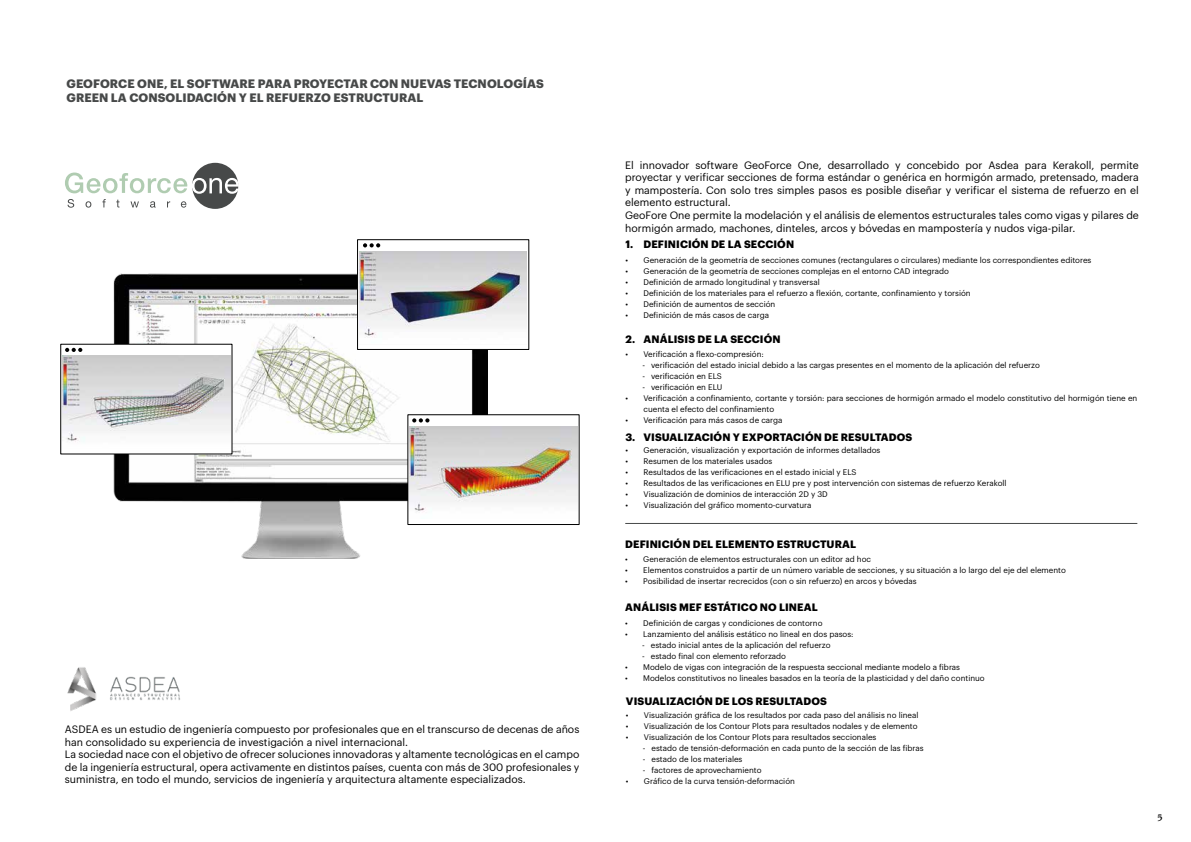
<style>
.page{position:relative;width:1191px;height:842px;background:#fff}
.page>*{position:absolute;margin:0;border:0;box-sizing:border-box;transform-origin:0 0}
.t1{font:700 12px/14.4px "Graphik";letter-spacing:.005em;color:#474949}
.t2{font:10.5px/12.6px "Graphik";color:#000}
.t3{font:700 10.5px "Graphik";letter-spacing:.01em;color:#000}
.t4{font:600 9px "Larish Neue";color:#000}
.t5{font:8px/11px "Graphik";color:#000}
.s1{font-family:"Univers LT Std";font-stretch:condensed}
</style>
<div class="page">
<img style="left:67px;top:667px;width:113px;height:44px">
<hr style="left:625px;top:523px;width:512px;height:1px;background:#474949">
<img style="left:114px;top:273px;width:373px;height:286px">
<div style="left:357px;top:240px;width:172px;height:109px;background:#fff"></div>
<div style="left:357px;top:239px;width:172px;height:111px;border:1px solid #000"></div>
<img style="left:359px;top:251px;width:168px;height:86px">
<svg style="left:363px;top:243px;width:17px;height:4px"></svg>
<div style="left:408px;top:415px;width:171px;height:109px;background:#fff"></div>
<div style="left:407px;top:414px;width:172px;height:111px;border:1px solid #000"></div>
<img style="left:410px;top:426px;width:167px;height:86px">
<svg style="left:412px;top:418px;width:17px;height:4px"></svg>
<div style="left:61px;top:344px;width:171px;height:110px;background:#fff"></div>
<img style="left:63px;top:356px;width:167px;height:86px">
<svg style="left:65px;top:348px;width:17px;height:4px"></svg>
<div style="left:192px;top:163px;width:46px;height:46px;background:#474949;border-radius:50%"></div>
<svg style="left:65px;top:173px;width:174px;height:35px"></svg>
<h1 class="t1" style="left:67px;top:75px;width:479px">GEOFORCE ONE, EL SOFTWARE PARA PROYECTAR CON NUEVAS TECNOLOGÍAS<br>GREEN LA CONSOLIDACIÓN Y EL REFUERZO ESTRUCTURAL</h1>
<p class="t2" style="left:65px;top:722px;width:516px">ASDEA es un estudio de ingeniería compuesto por profesionales que en el transcurso de decenas de años han consolidado su experiencia de investigación a nivel internacional.<br>La sociedad nace con el objetivo de ofrecer soluciones innovadoras y altamente tecnológicas en el campo de la ingeniería estructural, opera activamente en distintos países, cuenta con más de 300 profesionales y suministra, en todo el mundo, servicios de ingeniería y arquitectura altamente especializados.</p>
<p class="t2" style="left:625px;top:157px;width:515px">El innovador software GeoForce One, desarrollado y concebido por Asdea para Kerakoll, permite proyectar y verificar secciones de forma estándar o genérica en hormigón armado, pretensado, madera y mampostería. Con solo tres simples pasos es posible diseñar y verificar el sistema de refuerzo en el elemento estructural.<br>GeoFore One permite la modelación y el análisis de elementos estructurales tales como vigas y pilares de hormigón armado, machones, dinteles, arcos y bóvedas en mampostería y nudos viga-pilar.</p>
<h2 class="t3" style="left:625px;top:236px;width:170px">1. DEFINICIÓN DE LA SECCIÓN</h2>
<p class="t5" style="left:625px;top:254px;width:467px">• Generación de la geometría de secciones comunes (rectangulares o circulares) mediante los correspondientes editores</p>
<p class="t5" style="left:625px;top:265px;width:325px">• Generación de la geometría de secciones complejas en el entorno CAD integrado</p>
<p class="t5" style="left:625px;top:276px;width:196px">• Definición de armado longitudinal y transversal</p>
<p class="t5" style="left:625px;top:287px;width:347px">• Definición de los materiales para el refuerzo a flexión, cortante, confinamiento y torsión</p>
<p class="t5" style="left:625px;top:298px;width:151px">• Definición de aumentos de sección</p>
<p class="t5" style="left:625px;top:309px;width:145px">• Definición de más casos de carga</p>
<h2 class="t3" style="left:625px;top:331px;width:156px">2. ANÁLISIS DE LA SECCIÓN</h2>
<p class="t5" style="left:625px;top:348px;width:140px">• Verificación a flexo-compresión:</p>
<p class="t5" style="left:642px;top:359px;width:399px"><span class="s1">-</span> verificación del estado inicial debido a las cargas presentes en el momento de la aplicación del refuerzo</p>
<p class="t5" style="left:642px;top:370px;width:81px"><span class="s1">-</span> verificación en ELS</p>
<p class="t5" style="left:642px;top:381px;width:81px"><span class="s1">-</span> verificación en ELU</p>
<p class="t5" style="left:643px;top:392px;width:495px;text-indent:-18px">• Verificación a confinamiento, cortante y torsión: para secciones de hormigón armado el modelo constitutivo del hormigón tiene en cuenta el efecto del confinamiento</p>
<p class="t5" style="left:625px;top:414px;width:158px">• Verificación para más casos de carga</p>
<h2 class="t3" style="left:625px;top:429px;width:288px">3. VISUALIZACIÓN Y EXPORTACIÓN DE RESULTADOS</h2>
<p class="t5" style="left:625px;top:444px;width:256px">• Generación, visualización y exportación de informes detallados</p>
<p class="t5" style="left:625px;top:455px;width:148px">• Resumen de los materiales usados</p>
<p class="t5" style="left:625px;top:466px;width:233px">• Resultados de las verificaciones en el estado inicial y ELS</p>
<p class="t5" style="left:625px;top:477px;width:382px">• Resultados de las verificaciones en ELU pre y post intervención con sistemas de refuerzo Kerakoll</p>
<p class="t5" style="left:625px;top:488px;width:204px">• Visualización de dominios de interacción 2D y 3D</p>
<p class="t5" style="left:625px;top:499px;width:187px">• Visualización del gráfico momento-curvatura</p>
<h2 class="t3" style="left:625px;top:536px;width:232px">DEFINICIÓN DEL ELEMENTO ESTRUCTURAL</h2>
<p class="t5" style="left:625px;top:553px;width:247px">• Generación de elementos estructurales con un editor ad hoc</p>
<p class="t5" style="left:625px;top:564px;width:442px">• Elementos construidos a partir de un número variable de secciones, y su situación a lo largo del eje del elemento</p>
<p class="t5" style="left:625px;top:575px;width:293px">• Posibilidad de insertar recrecidos (con o sin refuerzo) en arcos y bóvedas</p>
<h2 class="t3" style="left:625px;top:599px;width:194px">ANÁLISIS MEF ESTÁTICO NO LINEAL</h2>
<p class="t5" style="left:625px;top:617px;width:199px">• Definición de cargas y condiciones de contorno</p>
<p class="t5" style="left:625px;top:628px;width:230px">• Lanzamiento del análisis estático no lineal en dos pasos:</p>
<p class="t5" style="left:642px;top:639px;width:190px"><span class="s1">-</span> estado inicial antes de la aplicación del refuerzo</p>
<p class="t5" style="left:642px;top:650px;width:145px"><span class="s1">-</span> estado final con elemento reforzado</p>
<p class="t5" style="left:625px;top:661px;width:336px">• Modelo de vigas con integración de la respuesta seccional mediante modelo a fibras</p>
<p class="t5" style="left:625px;top:672px;width:361px">• Modelos constitutivos no lineales basados en la teoría de la plasticidad y del daño continuo</p>
<h2 class="t3" style="left:626px;top:693px;width:202px">VISUALIZACIÓN DE LOS RESULTADOS</h2>
<p class="t5" style="left:626px;top:708px;width:294px">• Visualización gráfica de los resultados por cada paso del análisis no lineal</p>
<p class="t5" style="left:626px;top:719px;width:293px">• Visualización de los Contour Plots para resultados nodales y de elemento</p>
<p class="t5" style="left:626px;top:730px;width:252px">• Visualización de los Contour Plots para resultados seccionales</p>
<p class="t5" style="left:643px;top:741px;width:282px"><span class="s1">-</span> estado de tensión-deformación en cada punto de la sección de las fibras</p>
<p class="t5" style="left:643px;top:752px;width:101px"><span class="s1">-</span> estado de los materiales</p>
<p class="t5" style="left:643px;top:763px;width:120px"><span class="s1">-</span> factores de aprovechamiento</p>
<p class="t5" style="left:626px;top:774px;width:170px">• Gráfico de la curva tensión-deformación</p>
<p class="t4" style="left:1157px;top:810px;width:7px">5</p>
</div>
